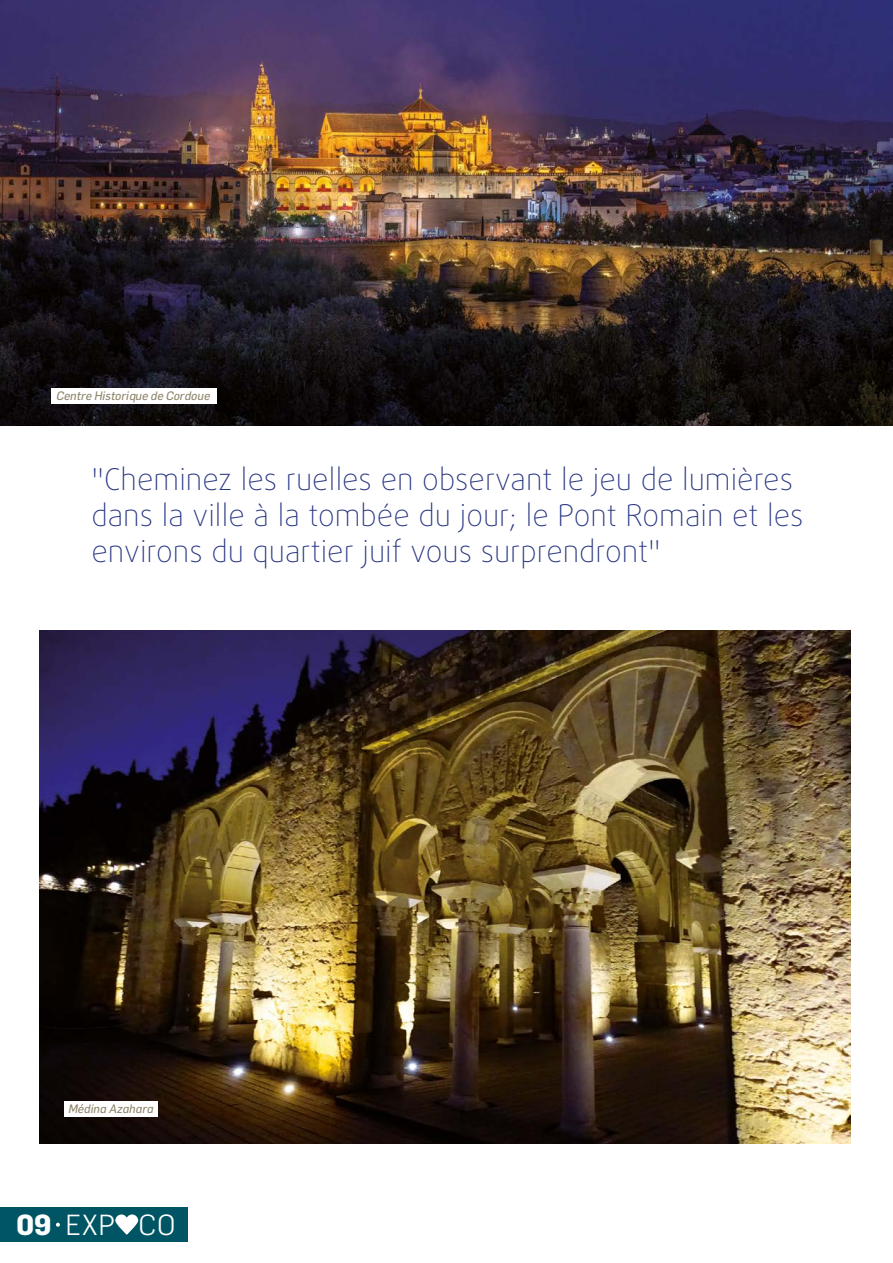
<style>
.page{position:relative;width:893px;height:1263px;background:#fff}
.page>*{position:absolute;margin:0;border:0;box-sizing:border-box;transform-origin:0 0}
.t1{font:100 30px/36px "Daxline Pro";color:#283583}
.t2{font:300 28.5px "Flama";color:#fff}
.t3{font:italic 12px "Flama";color:#8b8268}
.s1{font-weight:700}
</style>
<div class="page">
<img style="left:0;top:0;width:893px;height:425px">
<div style="left:0;top:1208px;width:188px;height:34px;background:#005564"></div>
<div style="left:51px;top:388px;width:165px;height:16px;background:#fff"></div>
<svg style="left:115px;top:1214px;width:23px;height:21px"></svg>
<svg style="left:56px;top:1223px;width:4px;height:4px"></svg>
<img style="left:39px;top:630px;width:811px;height:514px">
<div style="left:65px;top:1101px;width:93px;height:15px;background:#fff"></div>
<p class="t3" style="left:56px;top:389px;width:155px">Centre Historique de Cordoue</p>
<p class="t1" style="left:91px;top:461px;width:714px">"Cheminez les ruelles en observant le jeu de lumières dans la ville à la tombée du jour; le Pont Romain et les environs du quartier juif vous surprendront"</p>
<p class="t3" style="left:68px;top:1101px;width:87px">Médina Azahara</p>
<p class="t2" style="left:17px;top:1207px;width:161px"><span class="s1">09</span> EXP CO</p>
</div>
